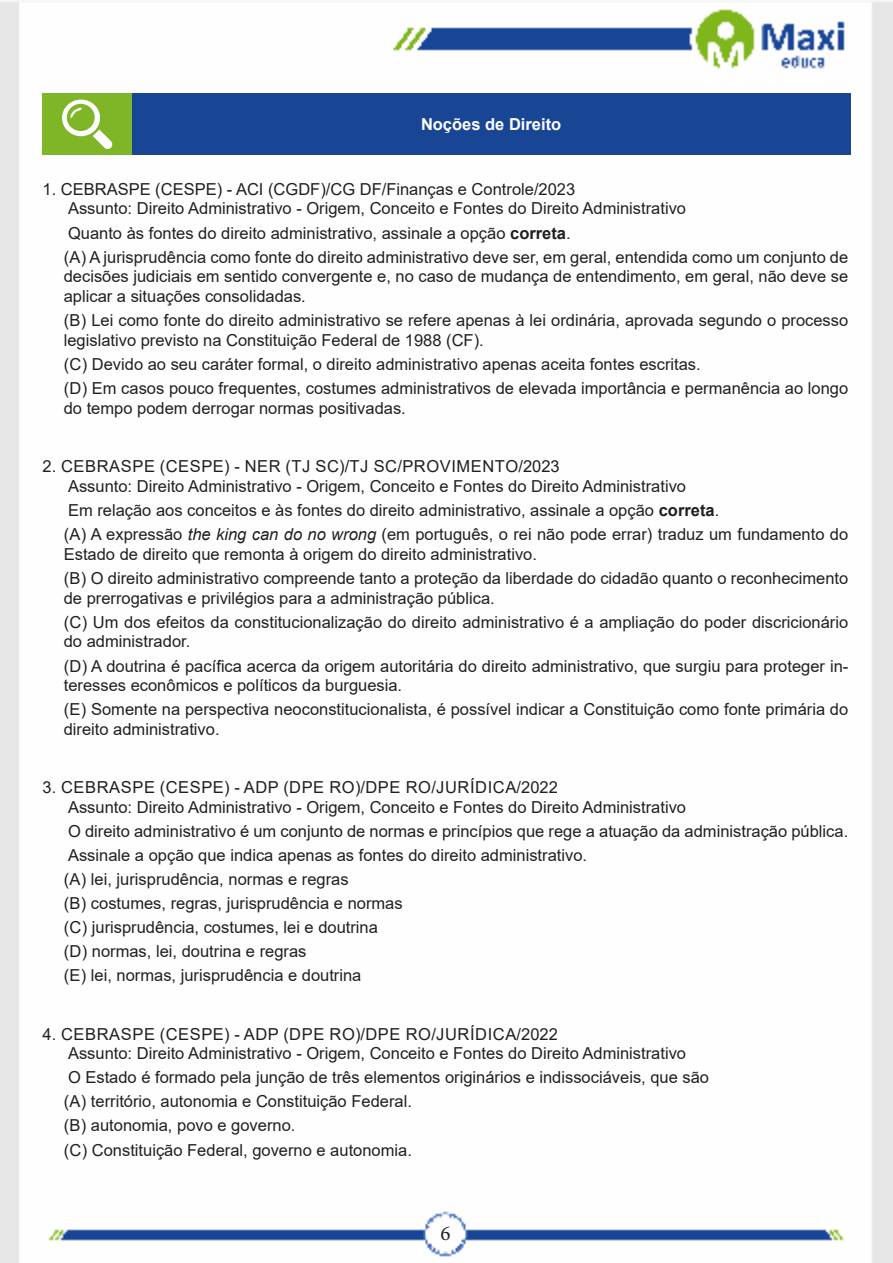
<style>
.page{position:relative;width:893px;height:1263px;background:#fff}
.page>*{position:absolute;margin:0;border:0;box-sizing:border-box;transform-origin:0 0}
.t1{font:21px "Minion Pro";color:#231f20}
.ALTERNATIVAS{font:16.5px/19.8px "Arial";color:#231f20}
.TEXTO_BASE{font:16.5px "Arial";color:#231f20}
.ENUNCIADO{font:16.5px "Arial";letter-spacing:.035em;color:#231f20}
.Titulo_de_Caixa{font:700 16.5px "Arial";color:#fff}
.s1{font-weight:700}
.s2{font-style:italic}
</style>
<div class="page">
<img style="left:0;top:1px;width:893px;height:1262px">
<div style="left:43px;top:94px;width:89px;height:61px;background:#7fb628"></div>
<div style="left:132px;top:94px;width:718px;height:61px;background:#184695"></div>
<svg style="left:62px;top:100px;width:51px;height:49px"></svg>
<p class="Titulo_de_Caixa" style="left:421px;top:113px;width:142px">Noções de Direito</p>
<p class="ALTERNATIVAS" style="left:43px;top:179px;width:534px">1. CEBRASPE (CESPE) - ACI (CGDF)/CG DF/Finanças e Controle/2023</p>
<p class="TEXTO_BASE" style="left:68px;top:197px;width:620px">Assunto: Direito Administrativo - Origem, Conceito e Fontes do Direito Administrativo</p>
<p class="TEXTO_BASE" style="left:68px;top:221px;width:504px">Quanto às fontes do direito administrativo, assinale a opção <span class="s1">correta</span>.</p>
<p class="ALTERNATIVAS" style="left:64px;top:247px;width:786px;text-align:justify">(A) A jurisprudência como fonte do direito administrativo deve ser, em geral, entendida como um conjunto de decisões judiciais em sentido convergente e, no caso de mudança de entendimento, em geral, não deve se aplicar a situações consolidadas.</p>
<p class="ALTERNATIVAS" style="left:64px;top:310px;width:786px">(B) Lei como fonte do direito administrativo se refere apenas à lei ordinária, aprovada segundo o processo legislativo previsto na Constituição Federal de 1988 (CF).</p>
<p class="ALTERNATIVAS" style="left:64px;top:354px;width:638px">(C) Devido ao seu caráter formal, o direito administrativo apenas aceita fontes escritas.</p>
<p class="ALTERNATIVAS" style="left:64px;top:378px;width:786px">(D) Em casos pouco frequentes, costumes administrativos de elevada importância e permanência ao longo do tempo podem derrogar normas positivadas.</p>
<p class="ENUNCIADO" style="left:43px;top:455px;width:519px">2. CEBRASPE (CESPE) - NER (TJ SC)/TJ SC/PROVIMENTO/2023</p>
<p class="TEXTO_BASE" style="left:68px;top:475px;width:620px">Assunto: Direito Administrativo - Origem, Conceito e Fontes do Direito Administrativo</p>
<p class="TEXTO_BASE" style="left:68px;top:499px;width:653px">Em relação aos conceitos e às fontes do direito administrativo, assinale a opção <span class="s1">correta</span>.</p>
<p class="ALTERNATIVAS" style="left:64px;top:524px;width:786px">(A) A expressão <span class="s2">the king can do no wrong</span> (em português, o rei não pode errar) traduz um fundamento do<br>Estado de direito que remonta à origem do direito administrativo.</p>
<p class="ALTERNATIVAS" style="left:64px;top:568px;width:786px">(B) O direito administrativo compreende tanto a proteção da liberdade do cidadão quanto o reconhecimento de prerrogativas e privilégios para a administração pública.</p>
<p class="ALTERNATIVAS" style="left:64px;top:612px;width:786px">(C) Um dos efeitos da constitucionalização do direito administrativo é a ampliação do poder discricionário do administrador.</p>
<p class="ALTERNATIVAS" style="left:64px;top:656px;width:786px">(D) A doutrina é pacífica acerca da origem autoritária do direito administrativo, que surgiu para proteger in&shy;teresses econômicos e políticos da burguesia.</p>
<p class="ALTERNATIVAS" style="left:64px;top:699px;width:786px">(E) Somente na perspectiva neoconstitucionalista, é possível indicar a Constituição como fonte primária do direito administrativo.</p>
<p class="ENUNCIADO" style="left:43px;top:776px;width:517px">3. CEBRASPE (CESPE) - ADP (DPE RO)/DPE RO/JURÍDICA/2022</p>
<p class="TEXTO_BASE" style="left:68px;top:796px;width:620px">Assunto: Direito Administrativo - Origem, Conceito e Fontes do Direito Administrativo</p>
<p class="TEXTO_BASE" style="left:68px;top:820px;width:782px">O direito administrativo é um conjunto de normas e princípios que rege a atuação da administração pública.</p>
<p class="TEXTO_BASE" style="left:68px;top:844px;width:521px">Assinale a opção que indica apenas as fontes do direito administrativo.</p>
<p class="ALTERNATIVAS" style="left:64px;top:869px;width:286px">(A) lei, jurisprudência, normas e regras</p>
<p class="ALTERNATIVAS" style="left:64px;top:893px;width:340px">(B) costumes, regras, jurisprudência e normas</p>
<p class="ALTERNATIVAS" style="left:64px;top:917px;width:316px">(C) jurisprudência, costumes, lei e doutrina</p>
<p class="ALTERNATIVAS" style="left:64px;top:941px;width:244px">(D) normas, lei, doutrina e regras</p>
<p class="ALTERNATIVAS" style="left:64px;top:966px;width:299px">(E) lei, normas, jurisprudência e doutrina</p>
<p class="ENUNCIADO" style="left:43px;top:1022px;width:517px">4. CEBRASPE (CESPE) - ADP (DPE RO)/DPE RO/JURÍDICA/2022</p>
<p class="TEXTO_BASE" style="left:68px;top:1042px;width:620px">Assunto: Direito Administrativo - Origem, Conceito e Fontes do Direito Administrativo</p>
<p class="TEXTO_BASE" style="left:68px;top:1066px;width:643px">O Estado é formado pela junção de três elementos originários e indissociáveis, que são</p>
<p class="ALTERNATIVAS" style="left:64px;top:1091px;width:350px">(A) território, autonomia e Constituição Federal.</p>
<p class="ALTERNATIVAS" style="left:64px;top:1116px;width:233px">(B) autonomia, povo e governo.</p>
<p class="ALTERNATIVAS" style="left:64px;top:1140px;width:350px">(C) Constituição Federal, governo e autonomia.</p>
<p class="t1" style="left:440px;top:1219px;width:12px">6</p>
</div>
